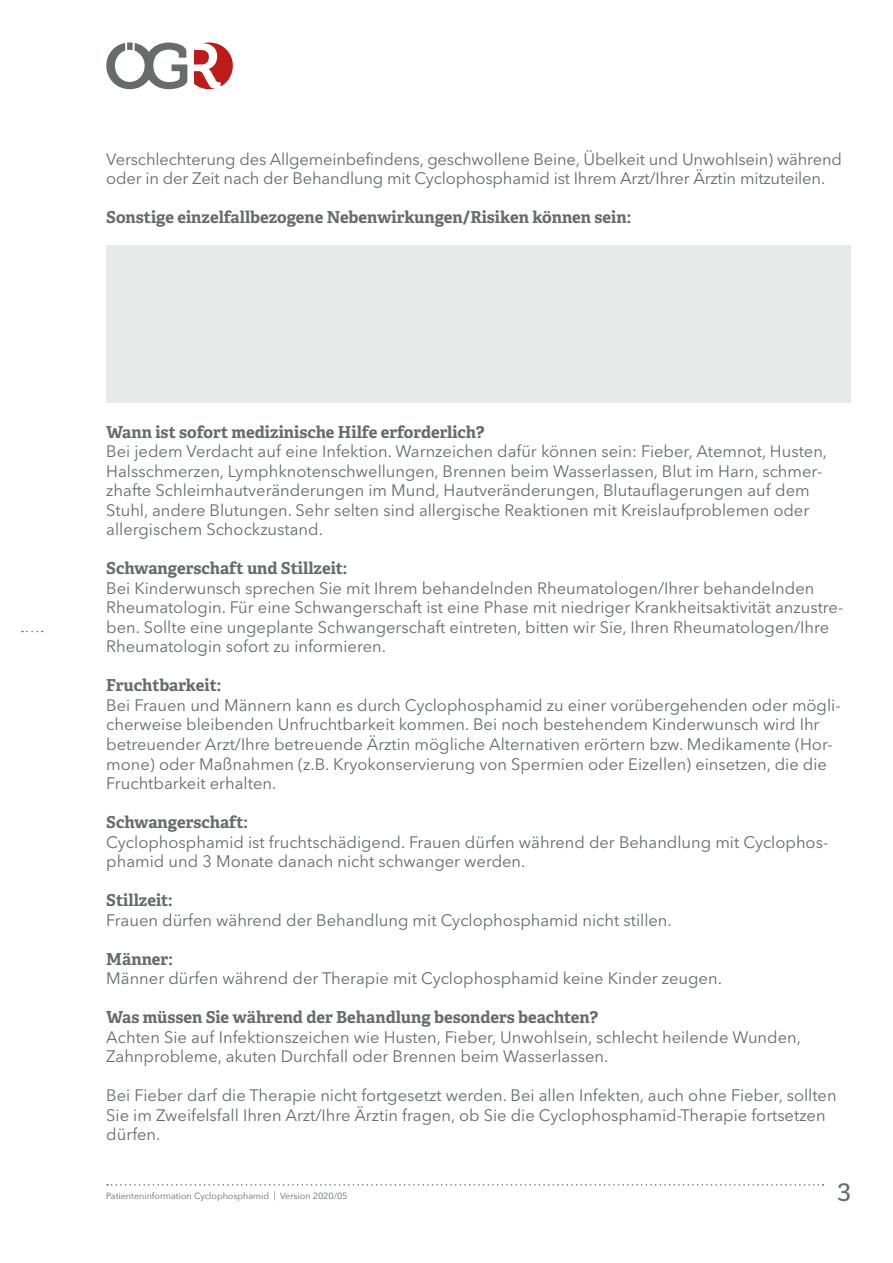
<style>
.page{position:relative;width:893px;height:1263px;background:#fff}
.page>*{position:absolute;margin:0;border:0;box-sizing:border-box;transform-origin:0 0}
.t1{font:27px "Adelle PE";color:#666b6b}
.t2{font:16.5px/19.5px "Avenir Next LT Pro";color:#666b6b}
.t3{font:700 16.5px "Adelle PE";color:#666b6b}
.t4{font:9px "Avenir Next";color:#666b6b}
</style>
<div class="page">
<svg style="left:194px;top:43px;width:39px;height:46px"></svg>
<svg style="left:106px;top:43px;width:81px;height:46px"></svg>
<svg style="left:107px;top:1184px;width:716px;height:1px"></svg>
<div style="left:106px;top:246px;width:744px;height:157px;background:#e8e9e9"></div>
<p class="t2" style="left:106px;top:149px;width:737px">Verschlechterung des Allgemeinbefindens, geschwollene Beine, Übelkeit und Unwohlsein) während oder in der Zeit nach der Behandlung mit Cyclophosphamid ist Ihrem Arzt/Ihrer Ärztin mitzuteilen.</p>
<p class="t3" style="left:106px;top:206px;width:526px">Sonstige einzelfallbezogene Nebenwirkungen/Risiken können sein:</p>
<p class="t3" style="left:106px;top:420px;width:380px">Wann ist sofort medizinische Hilfe erforderlich?</p>
<p class="t2" style="left:106px;top:442px;width:722px">Bei jedem Verdacht auf eine Infektion. Warnzeichen dafür können sein: Fieber, Atemnot, Husten, Halsschmerzen, Lymphknotenschwellungen, Brennen beim Wasserlassen, Blut im Harn, schmer&shy;zhafte Schleimhautveränderungen im Mund, Hautveränderungen, Blutauflagerungen auf dem Stuhl, andere Blutungen. Sehr selten sind allergische Reaktionen mit Kreislaufproblemen oder allergischem Schockzustand.</p>
<p class="t3" style="left:106px;top:557px;width:243px">Schwangerschaft und Stillzeit:</p>
<p class="t2" style="left:106px;top:578px;width:738px">Bei Kinderwunsch sprechen Sie mit Ihrem behandelnden Rheumatologen/Ihrer behandelnden Rheumatologin. Für eine Schwangerschaft ist eine Phase mit niedriger Krankheitsaktivität anzustre&shy;ben. Sollte eine ungeplante Schwangerschaft eintreten, bitten wir Sie, Ihren Rheumatologen/Ihre Rheumatologin sofort zu informieren.</p>
<p class="t3" style="left:106px;top:674px;width:116px">Fruchtbarkeit:</p>
<p class="t2" style="left:106px;top:695px;width:736px">Bei Frauen und Männern kann es durch Cyclophosphamid zu einer vorübergehenden oder mögli&shy;cherweise bleibenden Unfruchtbarkeit kommen. Bei noch bestehendem Kinderwunsch wird Ihr betreuender Arzt/Ihre betreuende Ärztin mögliche Alternativen erörtern bzw. Medikamente (Hor&shy;mone) oder Maßnahmen (z.B. Kryokonservierung von Spermien oder Eizellen) einsetzen, die die Fruchtbarkeit erhalten.</p>
<p class="t3" style="left:106px;top:810px;width:143px">Schwangerschaft:</p>
<p class="t2" style="left:106px;top:832px;width:723px">Cyclophosphamid ist fruchtschädigend. Frauen dürfen während der Behandlung mit Cyclophos&shy;phamid und 3 Monate danach nicht schwanger werden.</p>
<p class="t3" style="left:106px;top:888px;width:68px">Stillzeit:</p>
<p class="t2" style="left:106px;top:910px;width:567px">Frauen dürfen während der Behandlung mit Cyclophosphamid nicht stillen.</p>
<p class="t3" style="left:106px;top:947px;width:68px">Männer:</p>
<p class="t2" style="left:106px;top:968px;width:617px">Männer dürfen während der Therapie mit Cyclophosphamid keine Kinder zeugen.</p>
<p class="t3" style="left:106px;top:1005px;width:494px">Was müssen Sie während der Behandlung besonders beachten?</p>
<p class="t2" style="left:106px;top:1027px;width:696px">Achten Sie auf Infektionszeichen wie Husten, Fieber, Unwohlsein, schlecht heilende Wunden,<br>Zahnprobleme, akuten Durchfall oder Brennen beim Wasserlassen.</p>
<p class="t2" style="left:106px;top:1085px;width:732px">Bei Fieber darf die Therapie nicht fortgesetzt werden. Bei allen Infekten, auch ohne Fieber, sollten<br>Sie im Zweifelsfall Ihren Arzt/Ihre Ärztin fragen, ob Sie die Cyclophosphamid-Therapie fortsetzen dürfen.</p>
<p class="t4" style="left:106px;top:1188px;width:243px">Patienteninformation Cyclophosphamid | Version 2020/05</p>
<h1 class="t1" style="left:838px;top:1170px;width:15px">3</h1>
</div>
